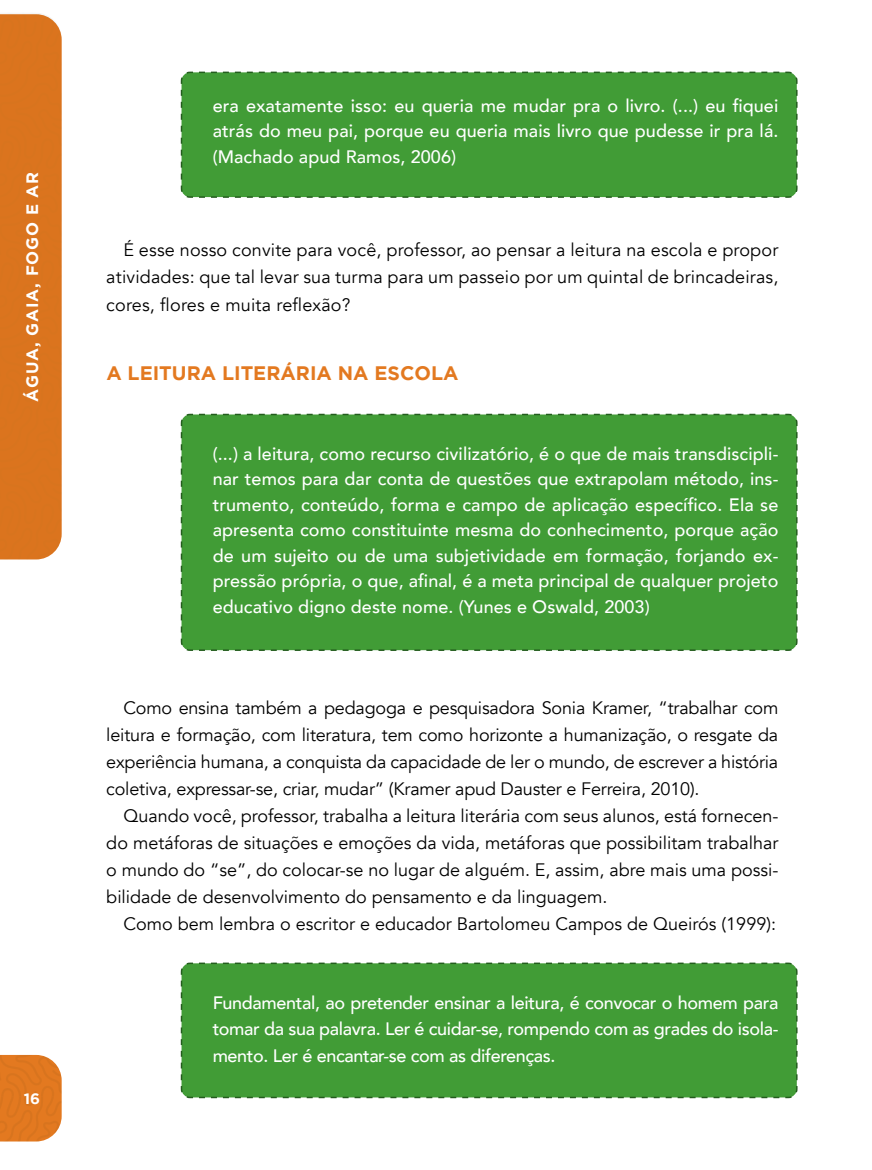
<style>
.page{position:relative;width:872px;height:1170px;background:#fff}
.page>*{position:absolute;margin:0;border:0;box-sizing:border-box;transform-origin:0 0}
.t1{font:700 19.5px "Gotham";color:#e37920}
.t2{font:18px/27px "Avenir";color:#000;text-align:justify}
.t3{font:500 18px/25.5px "Avenir";letter-spacing:.005em;color:#fff;text-align:justify}
.t4{font:700 16.5px "Gotham";letter-spacing:.05em;color:#fff}
.t5{font:700 15px "Gotham";color:#fff}
</style>
<div class="page">
<div style="left:180px;top:71px;width:618px;height:127px;background:#419c36"></div>
<div style="left:180px;top:413px;width:618px;height:238px;background:#419c36"></div>
<div style="left:180px;top:962px;width:618px;height:136px;background:#419c36"></div>
<div style="left:0;top:13px;width:62px;height:546px;background:#db741e"></div>
<svg style="left:0;top:1054px;width:62px;height:87px"></svg>
<p class="t4" style="left:23px;top:401px;width:231px;rotate:-90deg">ÁGUA, GAIA, FOGO E AR</p>
<p class="t5" style="left:24px;top:1089px;width:18px">16</p>
<p class="t3" style="left:213px;top:92px;width:567px">era exatamente isso: eu queria me mudar pra o livro. (...) eu fiquei atrás do meu pai, porque eu queria mais livro que pudesse ir pra lá. (Machado apud Ramos, 2006)</p>
<p class="t2" style="left:106px;top:237px;width:673px;text-indent:17px">É esse nosso convite para você, professor, ao pensar a leitura na escola e propor atividades: que tal levar sua turma para um passeio por um quintal de brincadeiras, cores, flores e muita reflexão?</p>
<p class="t1" style="left:106px;top:361px;width:354px">A LEITURA LITERÁRIA NA ESCOLA</p>
<p class="t3" style="left:213px;top:440px;width:567px">(...) a leitura, como recurso civilizatório, é o que de mais transdiscipli&shy;nar temos para dar conta de questões que extrapolam método, ins&shy;trumento, conteúdo, forma e campo de aplicação específico. Ela se apresenta como constituinte mesma do conhecimento, porque ação de um sujeito ou de uma subjetividade em formação, forjando ex&shy;pressão própria, o que, afinal, é a meta principal de qualquer projeto educativo digno deste nome. (Yunes e Oswald, 2003)</p>
<p class="t2" style="left:106px;top:694px;width:673px;text-indent:17px">Como ensina também a pedagoga e pesquisadora Sonia Kramer, “trabalhar com leitura e formação, com literatura, tem como horizonte a humanização, o resgate da experiência humana, a conquista da capacidade de ler o mundo, de escrever a história coletiva, expressar-se, criar, mudar” (Kramer apud Dauster e Ferreira, 2010).</p>
<p class="t2" style="left:106px;top:802px;width:673px;text-indent:17px">Quando você, professor, trabalha a leitura literária com seus alunos, está fornecen&shy;do metáforas de situações e emoções da vida, metáforas que possibilitam trabalhar o mundo do “se”, do colocar-se no lugar de alguém. E, assim, abre mais uma possi&shy;bilidade de desenvolvimento do pensamento e da linguagem.</p>
<p class="t2" style="left:123px;top:910px;width:654px">Como bem lembra o escritor e educador Bartolomeu Campos de Queirós (1999):</p>
<p class="t3" style="left:213px;top:988px;width:567px;line-height:26.8px">Fundamental, ao pretender ensinar a leitura, é convocar o homem para tomar da sua palavra. Ler é cuidar-se, rompendo com as grades do isola&shy;mento. Ler é encantar-se com as diferenças.</p>
</div>
